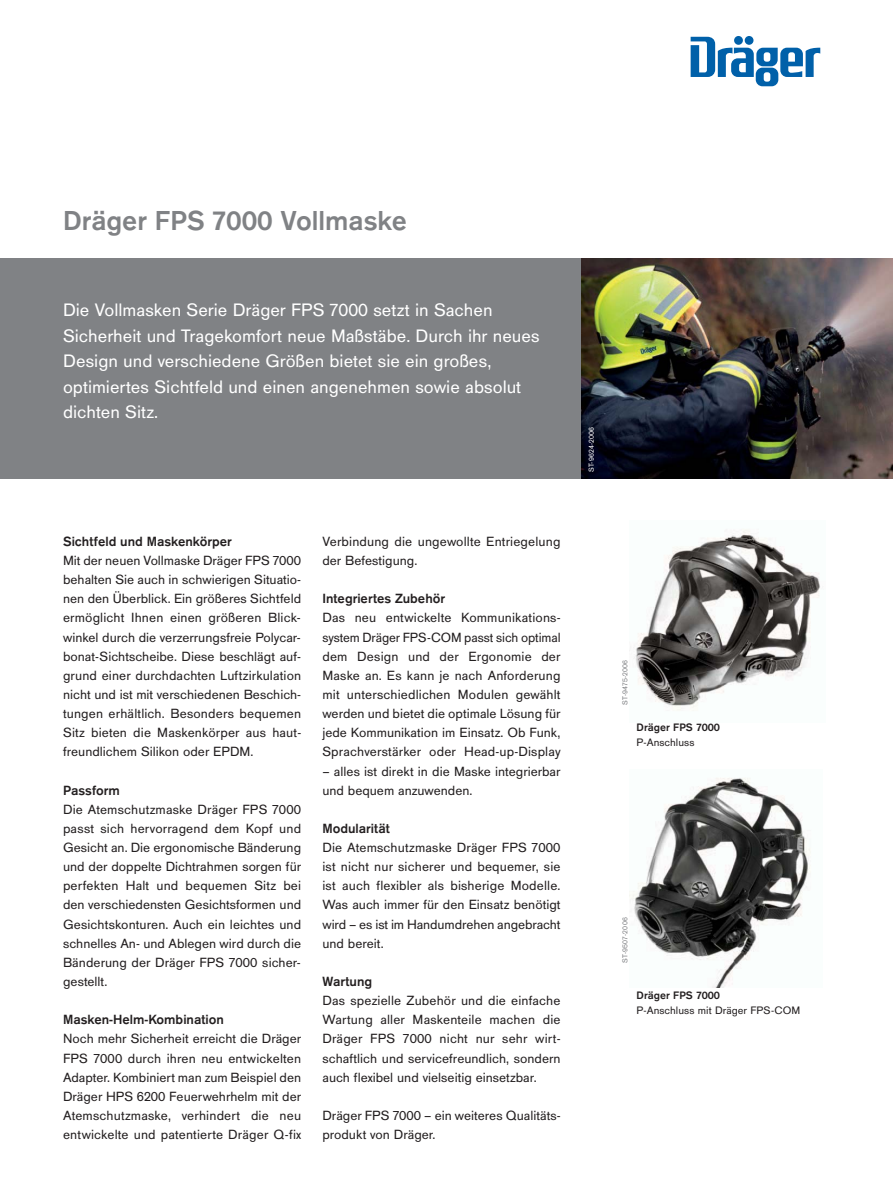
<style>
.page{position:relative;width:893px;height:1191px;background:#fff}
.page>*{position:absolute;margin:0;border:0;box-sizing:border-box;transform-origin:0 0}
.t1{font:700 28.5px "Draeger San";color:#808285}
.t2{font:18.75px/25.5px "Draeger San";color:#fff}
.t3{font:13.8px/19.2px "Draeger San";color:#231f20;text-align:justify}
.t4{font:700 13.8px "Draeger San";color:#231f20}
.t5{font:11.25px "Draeger San";color:#231f20}
.t6{font:700 11.25px "Draeger San";color:#231f20}
.t7{font:7.5px "Draeger San";letter-spacing:.025em;color:#808285}
.t8{font:7.5px "Draeger San";letter-spacing:.025em;color:#fff}
</style>
<div class="page">
<svg style="left:691px;top:37px;width:129px;height:49px"></svg>
<div style="left:734px;top:36px;width:9px;height:9px;background:#0060a9;border-radius:50%"></div>
<div style="left:745px;top:36px;width:8px;height:9px;background:#0060a9;border-radius:50%"></div>
<div style="left:0;top:259px;width:582px;height:220px;background:#808285"></div>
<img style="left:582px;top:259px;width:311px;height:220px">
<img style="left:629px;top:530px;width:191px;height:180px">
<img style="left:629px;top:778px;width:182px;height:209px">
<h1 class="t1" style="left:63px;top:209px;width:345px">Dräger FPS 7000 Vollmaske</h1>
<p class="t2" style="left:63px;top:299px;width:478px">Die Vollmasken Serie Dräger FPS 7000 setzt in Sachen Sicherheit und Tragekomfort neue Maßstäbe. Durch ihr neues Design und verschiedene Größen bietet sie ein großes, optimiertes Sichtfeld und einen angenehmen sowie absolut dichten Sitz.</p>
<p class="t4" style="left:63px;top:536px;width:170px">Sichtfeld und Maskenkörper</p>
<p class="t3" style="left:63px;top:552px;width:240px">Mit der neuen Vollmaske Dräger FPS 7000 behalten Sie auch in schwierigen Situatio&shy;nen den Überblick. Ein größeres Sichtfeld ermöglicht Ihnen einen größeren Blick&shy;winkel durch die verzerrungsfreie Polycar&shy;bonat-Sichtscheibe. Diese beschlägt auf&shy;grund einer durchdachten Luftzirkulation nicht und ist mit verschiedenen Beschich&shy;tungen erhältlich. Besonders bequemen Sitz bieten die Maskenkörper aus haut&shy;freund lichem Silikon oder EPDM.</p>
<p class="t4" style="left:63px;top:784px;width:58px">Passform</p>
<p class="t3" style="left:63px;top:801px;width:240px">Die Atemschutzmaske Dräger FPS 7000 passt sich hervorragend dem Kopf und Gesicht an. Die ergonomische Bänderung und der doppelte Dichtrahmen sorgen für perfekten Halt und bequemen Sitz bei den verschiedensten Gesichtsformen und Gesichtskonturen. Auch ein leichtes und schnelles An- und Ablegen wird durch die Bänderung der Dräger FPS 7000 sicher&shy;gestellt.</p>
<p class="t4" style="left:63px;top:1014px;width:162px">Masken-Helm-Kombination</p>
<p class="t3" style="left:63px;top:1030px;width:240px">Noch mehr Sicherheit erreicht die Dräger FPS 7000 durch ihren neu entwickelten Adapter. Kombiniert man zum Beispiel den Dräger HPS 6200 Feuerwehrhelm mit der Atemschutzmaske, verhindert die neu entwickelte und patentierte Dräger Q-fix</p>
<p class="t3" style="left:322px;top:533px;width:240px">Verbindung die ungewollte Entriegelung der Befestigung.</p>
<p class="t4" style="left:322px;top:593px;width:124px">Integriertes Zubehör</p>
<p class="t3" style="left:322px;top:609px;width:240px">Das neu entwickelte Kommunikations - system Dräger FPS-COM passt sich optimal dem Design und der Ergonomie der Maske an. Es kann je nach Anforderung mit unterschiedlichen Modulen gewählt werden und bietet die optimale Lösung für jede Kommunikation im Einsatz. Ob Funk, Sprachverstärker oder Head-up-Display</p>
<p class="t3" style="left:322px;top:762px;width:240px">– alles ist direkt in die Maske integrierbar und bequem anzuwenden.</p>
<p class="t4" style="left:322px;top:823px;width:69px">Modularität</p>
<p class="t3" style="left:322px;top:839px;width:240px">Die Atemschutzmaske Dräger FPS 7000 ist nicht nur sicherer und bequemer, sie ist auch flexibler als bisherige Modelle.<br>Was auch immer für den Einsatz benötigt wird – es ist im Handumdrehen angebracht und bereit.</p>
<p class="t4" style="left:322px;top:976px;width:51px">Wartung</p>
<p class="t3" style="left:322px;top:992px;width:240px">Das spezielle Zubehör und die einfache Wartung aller Maskenteile machen die Dräger FPS 7000 nicht nur sehr wirt&shy;schaftlich und servicefreundlich, sondern auch flexibel und vielseitig einsetzbar.</p>
<p class="t3" style="left:322px;top:1107px;width:240px">Dräger FPS 7000 – ein weiteres Qualitäts - produkt von Dräger.</p>
<p class="t8" style="left:588px;top:472px;width:47px;rotate:-90deg">ST-9624-2006</p>
<p class="t7" style="left:622px;top:705px;width:47px;rotate:-90deg">ST-9475-2006</p>
<p class="t6" style="left:637px;top:723px;width:85px">Dräger FPS 7000</p>
<p class="t5" style="left:637px;top:737px;width:59px">P-Anschluss</p>
<p class="t7" style="left:622px;top:962px;width:47px;rotate:-90deg">ST-9507-2006</p>
<p class="t6" style="left:637px;top:991px;width:85px">Dräger FPS 7000</p>
<p class="t5" style="left:637px;top:1005px;width:165px">P-Anschluss mit Dräger FPS-COM</p>
</div>
